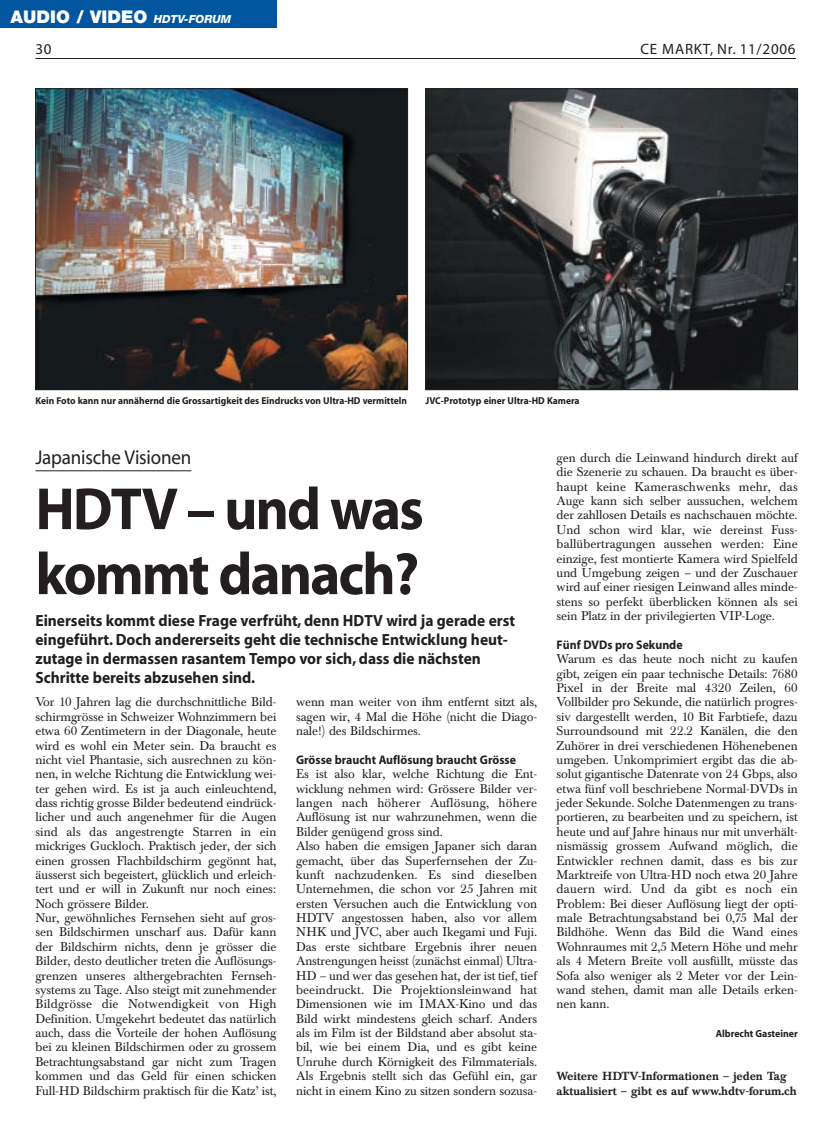
<style>
.page{position:relative;width:833px;height:1134px;background:#fff}
.page>*{position:absolute;margin:0;border:0;box-sizing:border-box;transform-origin:0 0}
.t1{font:700 60px/65px "Myriad";letter-spacing:-.035em;color:#231f20;scale:.95 1}
.t2{font:20px "Myriad";letter-spacing:-.01em;color:#231f20;scale:.95 1}
.t3{font:900 17.5px "Helvetica Neue";color:#fff}
.t4{font:700 16.25px/18.8px "Myriad";color:#231f20;scale:.95 1}
.t5{font:15px "Myriad";letter-spacing:.05em;color:#231f20}
.t6{font:12.5px/14.4px "Baskerville BE";letter-spacing:-.005em;color:#231f20;text-align:justify}
.t7{font:700 12.5px "Myriad";color:#231f20;scale:.95 1}
.t8{font:500 11.62px/14.4px "Baskerville BE";letter-spacing:-.005em;color:#231f20}
.t9{font:700 10.25px "Myriad";color:#231f20;scale:.95 1}
.t10{font:700 10px "Myriad";color:#231f20;scale:.95 1}
.s1{font-weight:800;font-style:italic;font-size:11.25px}
</style>
<div class="page">
<hr style="left:35px;top:58px;width:760px;height:1px;background:#231f20">
<div style="left:0;top:0;width:276px;height:28px;background:#01569f"></div>
<img style="left:37px;top:91px;width:368px;height:297px">
<div style="left:35px;top:89px;width:372px;height:301px;border:1px solid #231f20"></div>
<img style="left:427px;top:91px;width:368px;height:297px">
<div style="left:425px;top:89px;width:372px;height:301px;border:1px solid #231f20"></div>
<hr style="left:35px;top:470px;width:156px;height:1px;background:#231f20">
<h3 class="t3" style="left:11px;top:11px;width:222px">AUDIO / VIDEO <span class="s1">HDTV-FORUM</span></h3>
<p class="t5" style="left:35px;top:43px;width:18px">30</p>
<p class="t5" style="left:640px;top:43px;width:157px">CE MARKT, Nr. 11/2006</p>
<p class="t10" style="left:35px;top:397px;width:392px">Kein Foto kann nur annähernd die Grossartigkeit des Eindrucks von Ultra-HD vermitteln</p>
<p class="t10" style="left:425px;top:397px;width:164px">JVC-Prototyp einer Ultra-HD Kamera</p>
<h2 class="t2" style="left:35px;top:450px;width:165px">Japanische Visionen</h2>
<h1 class="t1" style="left:35px;top:481px;width:410px">HDTV – und was kommt danach?</h1>
<p class="t4" style="left:35px;top:613px;width:506px">Einerseits kommt diese Frage verfrüht, denn HDTV wird ja gerade erst eingeführt. Doch andererseits geht die technische Entwicklung heut&shy;zutage in dermassen rasantem Tempo vor sich, dass die nächsten Schritte bereits abzusehen sind.</p>
<p class="t6" style="left:35px;top:696px;width:242px;text-align:left">Vor 10 Jahren lag die durchschnittliche Bild&shy;schirmgrösse in Schweizer Wohnzimmern bei etwa 60 Zentimetern in der Diagonale, heute wird es wohl ein Meter sein. Da braucht es nicht viel Phantasie, sich ausrechnen zu kön&shy;nen, in welche Richtung die Entwicklung wei&shy;ter gehen wird. Es ist ja auch einleuchtend, dass richtig grosse Bilder bedeutend eindrück&shy;licher und auch angenehmer für die Augen sind als das angestrengte Starren in ein mickriges Guckloch. Praktisch jeder, der sich einen grossen Flachbildschirm gegönnt hat, äusserst sich begeistert, glücklich und erleich&shy;tert und er will in Zukunft nur noch eines:<br>Noch grössere Bilder.<br>Nur, gewöhnliches Fernsehen sieht auf gros&shy;sen Bildschirmen unscharf aus. Dafür kann der Bildschirm nichts, denn je grösser die Bilder, desto deutlicher treten die Auflösungs&shy;grenzen unseres althergebrachten Fernseh&shy;systems zu Tage. Also steigt mit zunehmender Bildgrösse die Notwendigkeit von High Definition. Umgekehrt bedeutet das natürlich auch, dass die Vorteile der hohen Auflösung bei zu kleinen Bildschirmen oder zu grossem Betrachtungsabstand gar nicht zum Tragen kommen und das Geld für einen schicken Full-HD Bildschirm praktisch für die Katz’ ist,</p>
<p class="t6" style="left:296px;top:696px;width:242px">wenn man weiter von ihm entfernt sitzt als, sagen wir, 4 Mal die Höhe (nicht die Diago&shy;nale!) des Bildschirmes.</p>
<p class="t7" style="left:296px;top:755px;width:233px">Grösse braucht Auflösung braucht Grösse</p>
<p class="t6" style="left:296px;top:768px;width:242px;text-align:left">Es ist also klar, welche Richtung die Ent&shy;wicklung nehmen wird: Grössere Bilder ver&shy;langen nach höherer Auflösung, höhere Auflösung ist nur wahrzunehmen, wenn die Bilder genügend gross sind.<br>Also haben die emsigen Japaner sich daran gemacht, über das Superfernsehen der Zu&shy;kunft nachzudenken. Es sind dieselben Unternehmen, die schon vor 25 Jahren mit ersten Versuchen auch die Entwicklung von HDTV angestossen haben, also vor allem NHK und JVC, aber auch Ikegami und Fuji.<br>Das erste sichtbare Ergebnis ihrer neuen Anstrengungen heisst (zunächst einmal) Ultra-HD – und wer das gesehen hat, der ist tief, tief beeindruckt. Die Projektionsleinwand hat Dimensionen wie im IMAX-Kino und das Bild wirkt mindestens gleich scharf. Anders als im Film ist der Bildstand aber absolut sta&shy;bil, wie bei einem Dia, und es gibt keine Unruhe durch Körnigkeit des Filmmaterials.<br>Als Ergebnis stellt sich das Gefühl ein, gar nicht in einem Kino zu sitzen sondern sozusa-</p>
<p class="t6" style="left:556px;top:452px;width:242px">gen durch die Leinwand hindurch direkt auf die Szenerie zu schauen. Da braucht es über&shy;haupt keine Kameraschwenks mehr, das Auge kann sich selber aussuchen, welchem der zahllosen Details es nachschauen möchte.<br>Und schon wird klar, wie dereinst Fuss&shy;ballübertragungen aussehen werden: Eine einzige, fest montierte Kamera wird Spielfeld und Umgebung zeigen – und der Zuschauer wird auf einer riesigen Leinwand alles minde&shy;stens so perfekt überblicken können als sei sein Platz in der privilegierten VIP-Loge.</p>
<p class="t7" style="left:556px;top:640px;width:134px">Fünf DVDs pro Sekunde</p>
<p class="t6" style="left:556px;top:653px;width:242px">Warum es das heute noch nicht zu kaufen gibt, zeigen ein paar technische Details: 7680<br>Pixel in der Breite mal 4320 Zeilen, 60<br>Vollbilder pro Sekunde, die natürlich progres&shy;siv dargestellt werden, 10 Bit Farbtiefe, dazu Surroundsound mit 22.2 Kanälen, die den Zuhörer in drei verschiedenen Höhenebenen umgeben. Unkomprimiert ergibt das die ab&shy;solut gigantische Datenrate von 24 Gbps, also etwa fünf voll beschriebene Normal-DVDs in jeder Sekunde. Solche Datenmengen zu trans&shy;portieren, zu bearbeiten und zu speichern, ist heute und auf Jahre hinaus nur mit unverhält&shy;nismässig grossem Aufwand möglich, die Entwickler rechnen damit, dass es bis zur Marktreife von Ultra-HD noch etwa 20 Jahre dauern wird. Und da gibt es noch ein Problem: Bei dieser Auflösung liegt der opti&shy;male Betrachtungsabstand bei 0,75 Mal der Bildhöhe. Wenn das Bild die Wand eines Wohnraumes mit 2,5 Metern Höhe und mehr als 4 Metern Breite voll ausfüllt, müsste das Sofa also weniger als 2 Meter vor der Lein&shy;wand stehen, damit man alle Details erken&shy;nen kann.</p>
<p class="t9" style="left:715px;top:1030px;width:88px">Albrecht Gasteiner</p>
<p class="t8" style="left:556px;top:1070px;width:242px">Weitere HDTV-Informationen – jeden Tag aktualisiert – gibt es auf www.hdtv-forum.ch</p>
</div>
